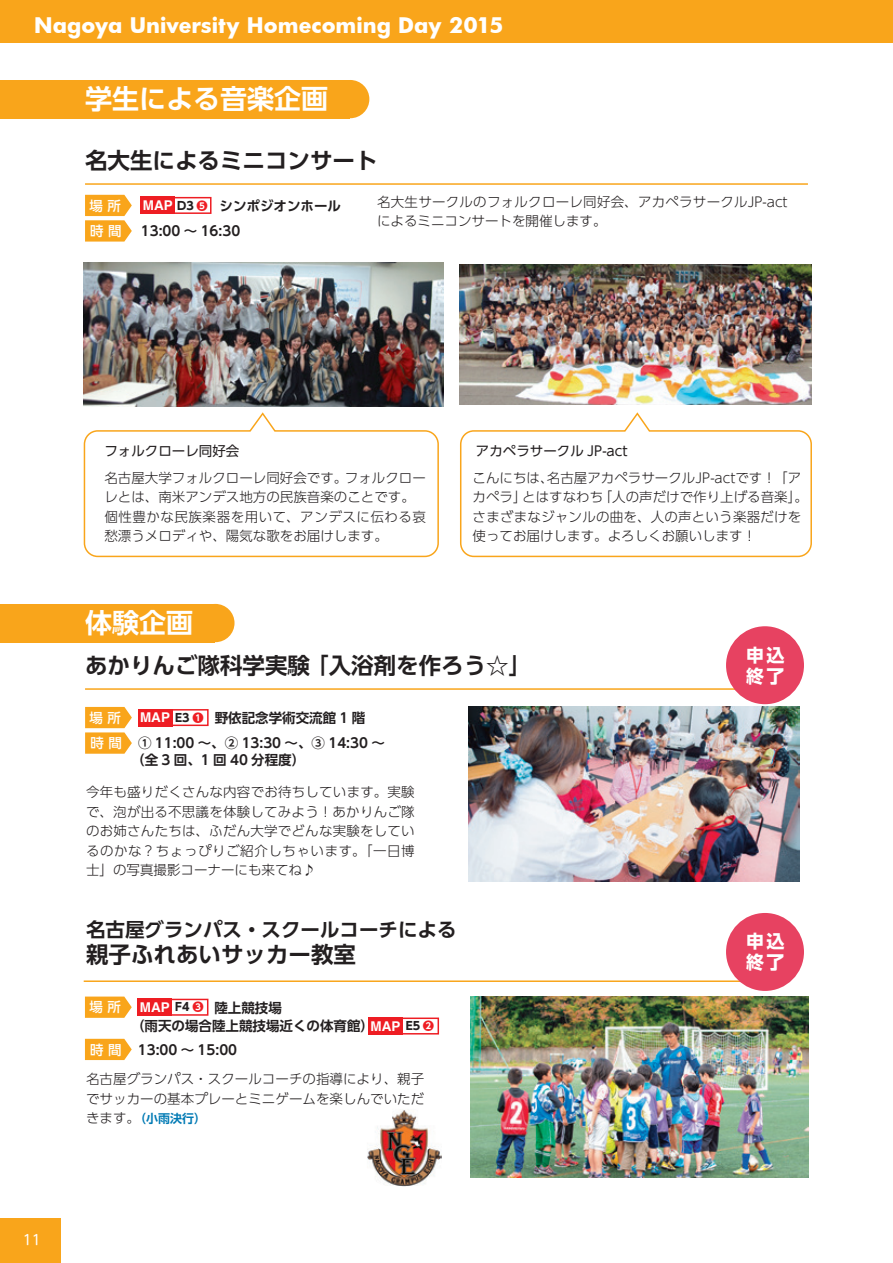
<style>
.page{position:relative;width:893px;height:1263px;background:#fff}
.page>*{position:absolute;margin:0;border:0;box-sizing:border-box;transform-origin:0 0}
.t1{font:700 27px "UD Shin Go Pro De";color:#fff}
.t2{font:700 22.5px "UD Shin Go Pro De";color:#231f20}
.t3{font:700 21px "Futura";color:#fff}
.t4{font:700 19.5px "UD Shin Go Pro De";color:#231f20}
.t5{font:700 18px/21px "UD Shin Go Pro";letter-spacing:.125em;color:#fff}
.t6{font:13.8px "UD Shin M Go Pro";color:#fff}
.t7{font:300 13.5px/19.5px "UD Shin Go Pro";color:#231f20}
.t8{font:700 13.5px/16.5px "UD Shin Go Pro De";color:#231f20}
.t9{font:300 13.5px/19.5px "UD Shin Go Pro";letter-spacing:.02em;color:#231f20}
.t10{font:13.5px "UD Shin Go Pro";color:#231f20}
.t11{font:700 13.5px "Helvetica";color:#fff}
.t12{font:500 13.5px "UD Shin Go Pro";letter-spacing:.335em;color:#fff}
.t13{font:700 12px "UD Shin Go Pro De";color:#007ab4}
.s1{font-family:"Helvetica";color:#fff}
.s2{font-family:"UD Shin Go Pro";font-size:11.25px}
.s3{font-family:"UD Shin Go Pro";font-size:11.25px;color:#ee1d23}
.s4{font-family:"UD Shin Go Pro";font-weight:500;color:#fff}
.s5{font-family:"UD Shin Go Pro";font-size:11.25px;color:#231f20}
.s6{font-family:"UD Shin Go Pro";font-weight:300;font-size:13.5px;color:#231f20}
</style>
<div class="page">
<div style="left:331px;top:80px;width:38px;height:38px;background:#f9a51b;border-radius:50%"></div>
<div style="left:0;top:80px;width:349px;height:38px;background:#f9a51b"></div>
<hr style="left:85px;top:183px;width:723px;height:2px;background:#f9a51b">
<svg style="left:85px;top:195px;width:47px;height:47px"></svg>
<div style="left:169px;top:197px;width:43px;height:17px;background:#fff;border:2px solid #ee1d23"></div>
<div style="left:141px;top:197px;width:34px;height:17px;background:#ee1d23"></div>
<img style="left:460px;top:265px;width:352px;height:139px">
<img style="left:84px;top:262px;width:360px;height:144px">
<div style="left:196px;top:604px;width:39px;height:38px;background:#f9a51b;border-radius:50%"></div>
<div style="left:0;top:604px;width:215px;height:38px;background:#f9a51b"></div>
<hr style="left:85px;top:688px;width:668px;height:2px;background:#f9a51b">
<img style="left:468px;top:707px;width:331px;height:175px">
<svg style="left:85px;top:707px;width:47px;height:47px;background:#f9b442"></svg>
<div style="left:166px;top:709px;width:43px;height:17px;background:#fff;border:2px solid #ee1d23"></div>
<div style="left:138px;top:709px;width:34px;height:17px;background:#ee1d23"></div>
<svg style="left:85px;top:1039px;width:47px;height:21px"></svg>
<img style="left:471px;top:996px;width:337px;height:181px">
<img style="left:367px;top:1110px;width:75px;height:77px">
<svg style="left:85px;top:996px;width:47px;height:22px"></svg>
<div style="left:166px;top:999px;width:42px;height:17px;background:#fff;border:2px solid #ee1d23"></div>
<div style="left:138px;top:999px;width:34px;height:17px;background:#ee1d23"></div>
<div style="left:397px;top:1017px;width:42px;height:17px;background:#fff;border:2px solid #ee1d23"></div>
<div style="left:368px;top:1017px;width:34px;height:17px;background:#ee1d23"></div>
<hr style="left:84px;top:980px;width:687px;height:2px;background:#f9a51b">
<div style="left:726px;top:913px;width:78px;height:78px;background:#e74261;border-radius:50%"></div>
<div style="left:726px;top:626px;width:78px;height:78px;background:#e74261;border-radius:50%"></div>
<svg style="left:83px;top:412px;width:356px;height:146px"></svg>
<svg style="left:460px;top:412px;width:352px;height:146px"></svg>
<div style="left:0;top:1218px;width:61px;height:45px;background:#f9a51b"></div>
<div style="left:0;top:0;width:893px;height:43px;background:#f9a51b"></div>
<h3 class="t3" style="left:34px;top:11px;width:471px">Nagoya University Homecoming Day 2015</h3>
<h1 class="t1" style="left:85px;top:77px;width:244px">学生による音楽企画</h1>
<h2 class="t2" style="left:85px;top:142px;width:294px">名大生によるミニコンサート</h2>
<p class="t12" style="left:89px;top:194px;width:33px">場所</p>
<p class="t8" style="left:143px;top:197px;width:200px"><span class="s1">MAP</span> <span class="s2">D3</span> <span class="s3">❺</span> シンポジオンホール</p>
<p class="t12" style="left:90px;top:220px;width:33px">時間</p>
<p class="t8" style="left:141px;top:222px;width:101px">13:00 ～ 16:30</p>
<p class="t9" style="left:377px;top:191px;width:412px">名大生サークルのフォルクローレ同好会、アカペラサークルJP-actによるミニコンサートを開催します。</p>
<p class="t10" style="left:104px;top:440px;width:136px">フォルクローレ同好会</p>
<p class="t10" style="left:476px;top:440px;width:153px">アカペラサークル JP-act</p>
<p class="t7" style="left:104px;top:467px;width:323px">名古屋大学フォルクローレ同好会です。フォルクローレとは、南米アンデス地方の民族音楽のことです。個性豊かな民族楽器を用いて、アンデスに伝わる哀愁漂うメロディや、陽気な歌をお届けします。</p>
<p class="t7" style="left:473px;top:467px;width:337px">こんにちは、名古屋アカペラサークルJP-actです！「アカペラ」とはすなわち「人の声だけで作り上げる音楽」。さまざまなジャンルの曲を、人の声という楽器だけを使ってお届けします。よろしくお願いします！</p>
<p class="t6" style="left:23px;top:1228px;width:20px">11</p>
<h1 class="t1" style="left:85px;top:601px;width:109px">体験企画</h1>
<h2 class="t2" style="left:85px;top:647px;width:448px">あかりんご隊科学実験「入浴剤を作ろう☆」</h2>
<p class="t12" style="left:90px;top:707px;width:33px">場所</p>
<p class="t8" style="left:140px;top:709px;width:227px"><span class="s1">MAP</span> <span class="s2">E3</span> <span class="s3">❶</span> 野依記念学術交流館 1 階</p>
<p class="t8" style="left:131px;top:734px;width:255px;text-indent:-41px"><span class="s4">時間</span> ① 11:00 ～、② 13:30 ～、③ 14:30 ～（全 3 回、1 回 40 分程度）</p>
<p class="t7" style="left:86px;top:782px;width:330px;text-align:justify">今年も盛りだくさんな内容でお待ちしています。実験で、泡が出る不思議を体験してみよう！あかりんご隊のお姉さんたちは、ふだん大学でどんな実験をしているのかな？ちょっぴりご紹介しちゃいます。「一日博士」の写真撮影コーナーにも来てね♪</p>
<h3 class="t4" style="left:86px;top:913px;width:372px">名古屋グランパス・スクールコーチによる</h3>
<h2 class="t2" style="left:86px;top:936px;width:271px">親子ふれあいサッカー教室</h2>
<p class="t12" style="left:89px;top:996px;width:33px">場所</p>
<p class="t8" style="left:131px;top:999px;width:244px;line-height:18px;text-indent:83px">陸上競技場<br>（雨天の場合陸上競技場近くの体育館）</p>
<p class="t11" style="left:140px;top:999px;width:65px">MAP <span class="s5">F4</span> <span class="s3">❸</span></p>
<p class="t11" style="left:370px;top:1018px;width:65px">MAP <span class="s5">E5</span> <span class="s3">❷</span></p>
<p class="t8" style="left:90px;top:1041px;width:148px"><span class="s4">時間</span> 13:00 ～ 15:00</p>
<p class="t7" style="left:86px;top:1069px;width:340px">名古屋グランパス・スクールコーチの指導により、親子でサッカーの基本プレーとミニゲームを楽しんでいただ</p>
<p class="t13" style="left:86px;top:1109px;width:121px"><span class="s6">きます。</span>（小雨決行）</p>
<h3 class="t5" style="left:746px;top:644px;width:40px">申込終了</h3>
<h3 class="t5" style="left:746px;top:930px;width:40px">申込終了</h3>
</div>
